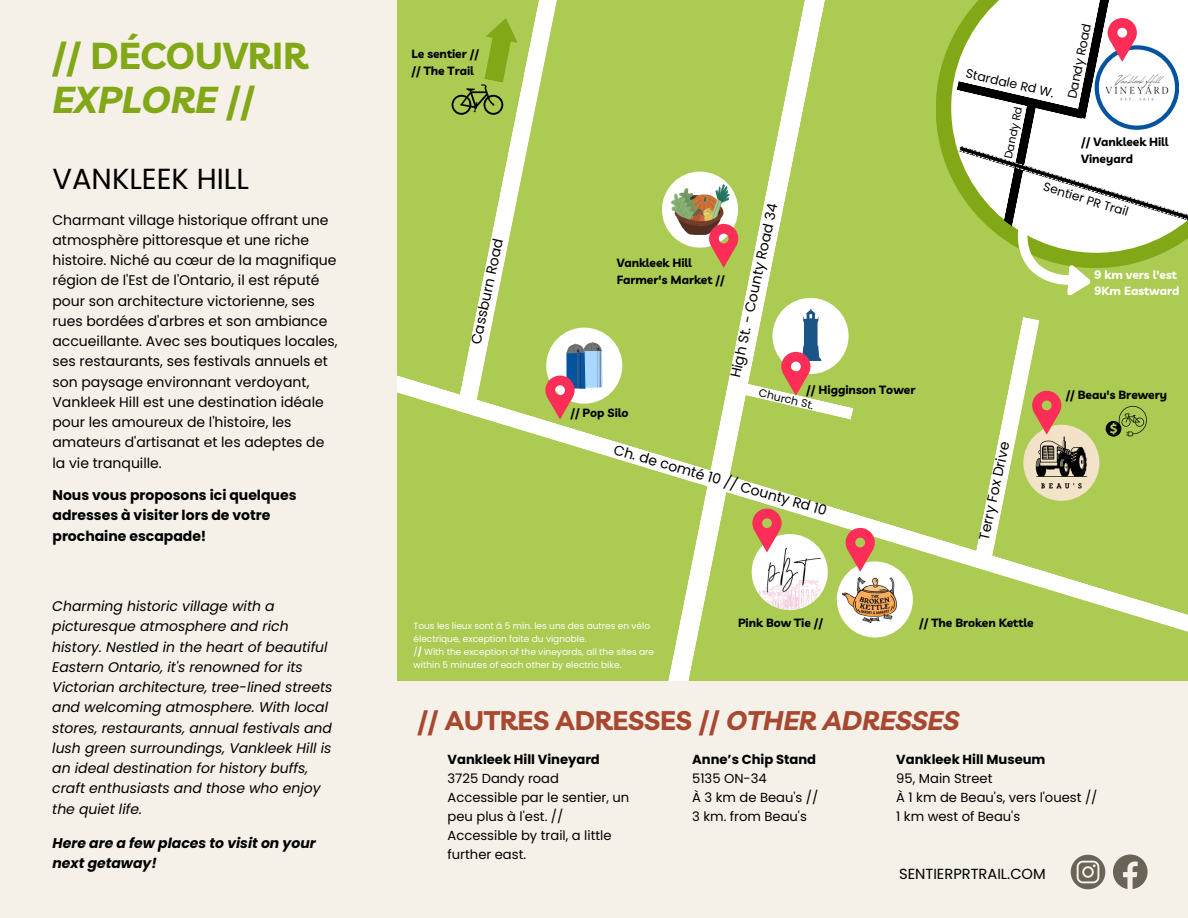
<style>
.page{position:relative;width:1188px;height:918px;background:#abcb52}
.page>*{position:absolute;margin:0;border:0;box-sizing:border-box;transform-origin:0 0}
.t1{font:700 37.35px "Livvic";color:#82a817}
.t2{font:italic 700 37.35px "Livvic";color:#82a817}
.t3{font:28.95px "Poppins";color:#000}
.t4{font:700 26.85px "Livvic";color:#a84830}
.t5{font:14.7px "Poppins";color:#000}
.t6{font:13.95px/20.2px "Poppins";color:#000}
.t7{font:italic 13.95px/20.2px "Poppins";color:#000}
.t8{font:700 13.95px/20.2px "Poppins";color:#000}
.t9{font:italic 700 13.95px/20.2px "Poppins";color:#000}
.t10{font:13.05px/18.9px "Poppins";color:#000}
.t11{font:700 13.05px "Poppins";color:#000}
.t12{font:12.45px "Poppins";color:#000}
.t13{font:12.15px "Poppins";color:#000}
.t14{font:700 11.85px/16.8px "Livvic";color:#000}
.t15{font:700 11.85px "Livvic";color:#fff}
.t16{font:10.95px "Poppins";color:#000}
.t17{font:9px/12.8px "Poppins";color:#fff}
.s1{font-style:normal}
.s2{font-weight:700}
.s3{font-style:italic}
</style>
<div class="page">
<div style="left:0;top:0;width:396px;height:918px;background:#f5f1e8"></div>
<svg style="left:396px;top:374px;width:792px;height:266px"></svg>
<svg style="left:657px;top:0;width:171px;height:681px"></svg>
<img style="left:752px;top:534px;width:76px;height:76px;border-radius:50%">
<svg style="left:753px;top:509px;width:29px;height:43px"></svg>
<img style="left:1023px;top:425px;width:76px;height:76px;border-radius:50%">
<svg style="left:973px;top:317px;width:88px;height:252px"></svg>
<svg style="left:1106px;top:406px;width:41px;height:31px"></svg>
<div style="left:383px;top:681px;width:805px;height:237px;background:#f5f1e8"></div>
<svg style="left:936px;top:41px;width:15px;height:135px;fill:#82a817"></svg>
<svg style="left:951px;top:29px;width:6px;height:159px"></svg>
<svg style="left:957px;top:0;width:231px;height:296px;background:#d5dcc1"></svg>
<div style="left:837px;top:561px;width:76px;height:77px;background:#fff;border-radius:50%"></div>
<svg style="left:846px;top:528px;width:29px;height:44px"></svg>
<img style="left:843px;top:577px;width:54px;height:45px">
<div style="left:773px;top:298px;width:76px;height:76px;background:#fff;border-radius:50%"></div>
<svg style="left:728px;top:309px;width:126px;height:111px"></svg>
<div style="left:546px;top:328px;width:76px;height:76px;background:#fff;border-radius:50%"></div>
<svg style="left:452px;top:0;width:150px;height:419px"></svg>
<div style="left:662px;top:172px;width:76px;height:76px;background:#fff;border-radius:50%"></div>
<img style="left:671px;top:184px;width:59px;height:51px">
<svg style="left:709px;top:224px;width:29px;height:44px"></svg>
<svg style="left:1113px;top:855px;width:35px;height:34px"></svg>
<svg style="left:1071px;top:855px;width:34px;height:34px"></svg>
<p class="t1" style="left:52px;top:32px;width:257px">// DÉCOUVRIR</p>
<p class="t2" style="left:52px;top:76px;width:204px">EXPLORE <span class="s1">//</span></p>
<p class="t3" style="left:52px;top:158px;width:198px">VANKLEEK HILL</p>
<p class="t6" style="left:52px;top:209px;width:287px">Charmant village historique offrant une atmosphère pittoresque et une riche histoire. Niché au cœur de la magnifique région de l'Est de l'Ontario, il est réputé pour son architecture victorienne, ses rues bordées d'arbres et son ambiance accueillante. Avec ses boutiques locales, ses restaurants, ses festivals annuels et son paysage environnant verdoyant, Vankleek Hill est une destination idéale pour les amoureux de l'histoire, les amateurs d'artisanat et les adeptes de la vie tranquille.</p>
<p class="t8" style="left:52px;top:485px;width:245px">Nous vous proposons ici quelques adresses à visiter lors de votre prochaine escapade!</p>
<p class="t7" style="left:52px;top:596px;width:282px">Charming historic village with a picturesque atmosphere and rich history. Nestled in the heart of beautiful Eastern Ontario, it's renowned for its Victorian architecture, tree-lined streets and welcoming atmosphere. With local stores, restaurants, annual festivals and lush green surroundings, Vankleek Hill is an ideal destination for history buffs, craft enthusiasts and those who enjoy the quiet life.</p>
<p class="t9" style="left:52px;top:833px;width:265px">Here are a few places to visit on your next getaway!</p>
<p class="t14" style="left:412px;top:45px;width:69px">Le sentier //</p>
<p class="t14" style="left:412px;top:62px;width:64px">// The Trail</p>
<p class="t6" style="left:466px;top:342px;width:109px;rotate:-78deg">Cassburn Road</p>
<p class="t6" style="left:726px;top:375px;width:180px;rotate:-78deg">High St. - County Road 34</p>
<p class="t14" style="left:617px;top:254px;width:109px">Vankleek Hill<br>Farmer's Market //</p>
<p class="t14" style="left:570px;top:404px;width:60px">// Pop Silo</p>
<p class="t14" style="left:806px;top:381px;width:111px">// Higginson Tower</p>
<p class="t16" style="left:761px;top:385px;width:58px;rotate:13deg">Church St.</p>
<p class="t6" style="left:617px;top:440px;width:223px;rotate:16deg">Ch. de comté 10 // County Rd 10</p>
<p class="t12" style="left:968px;top:64px;width:92px;rotate:13deg">Stardale Rd W.</p>
<p class="t12" style="left:1064px;top:97px;width:78px;rotate:-79deg">Dandy Road</p>
<p class="t16" style="left:1001px;top:157px;width:54px;rotate:-79deg">Dandy Rd</p>
<p class="t14" style="left:1081px;top:133px;width:89px">// Vankleek Hill<br>Vineyard</p>
<p class="t13" style="left:1046px;top:178px;width:90px;rotate:17deg">Sentier PR Trail</p>
<p class="t15" style="left:1095px;top:267px;width:84px">9 km vers l'est</p>
<p class="t15" style="left:1095px;top:284px;width:86px">9Km Eastward</p>
<p class="t6" style="left:974px;top:537px;width:101px;rotate:-78deg">Terry Fox Drive</p>
<p class="t14" style="left:1066px;top:386px;width:103px">// Beau's Brewery</p>
<p class="t17" style="left:414px;top:620px;width:238px">Tous les lieux sont à 5 min. les uns des autres en vélo électrique, exception faite du vignoble.</p>
<p class="t17" style="left:414px;top:645px;width:242px">/<span class="s2">/</span> With the exception of the vineyards, all the sites are within 5 minutes of each other by electric bike.</p>
<p class="t14" style="left:738px;top:614px;width:87px">Pink Bow Tie //</p>
<p class="t14" style="left:919px;top:614px;width:116px">// The Broken Kettle</p>
<p class="t4" style="left:418px;top:703px;width:543px">// AUTRES ADRESSES // <span class="s3">OTHER ADRESSES</span></p>
<p class="t11" style="left:448px;top:751px;width:154px">Vankleek Hill Vineyard</p>
<p class="t10" style="left:448px;top:769px;width:113px">3725 Dandy road</p>
<p class="t10" style="left:448px;top:788px;width:183px">Accessible par le sentier, un peu plus à l'est. //</p>
<p class="t10" style="left:448px;top:826px;width:166px">Accessible by trail, a little further east.</p>
<p class="t11" style="left:692px;top:751px;width:126px">Anne’s Chip Stand</p>
<p class="t10" style="left:692px;top:769px;width:76px">5135 ON-34</p>
<p class="t10" style="left:692px;top:788px;width:128px">À 3 km de Beau's //</p>
<p class="t10" style="left:692px;top:807px;width:116px">3 km. from Beau's</p>
<p class="t11" style="left:896px;top:751px;width:151px">Vankleek Hill Museum</p>
<p class="t10" style="left:896px;top:769px;width:98px">95, Main Street</p>
<p class="t10" style="left:896px;top:788px;width:203px">À 1 km de Beau's, vers l'ouest //</p>
<p class="t10" style="left:896px;top:807px;width:125px">1 km west of Beau's</p>
<p class="t5" style="left:899px;top:863px;width:148px">SENTIERPRTRAIL.COM</p>
</div>
